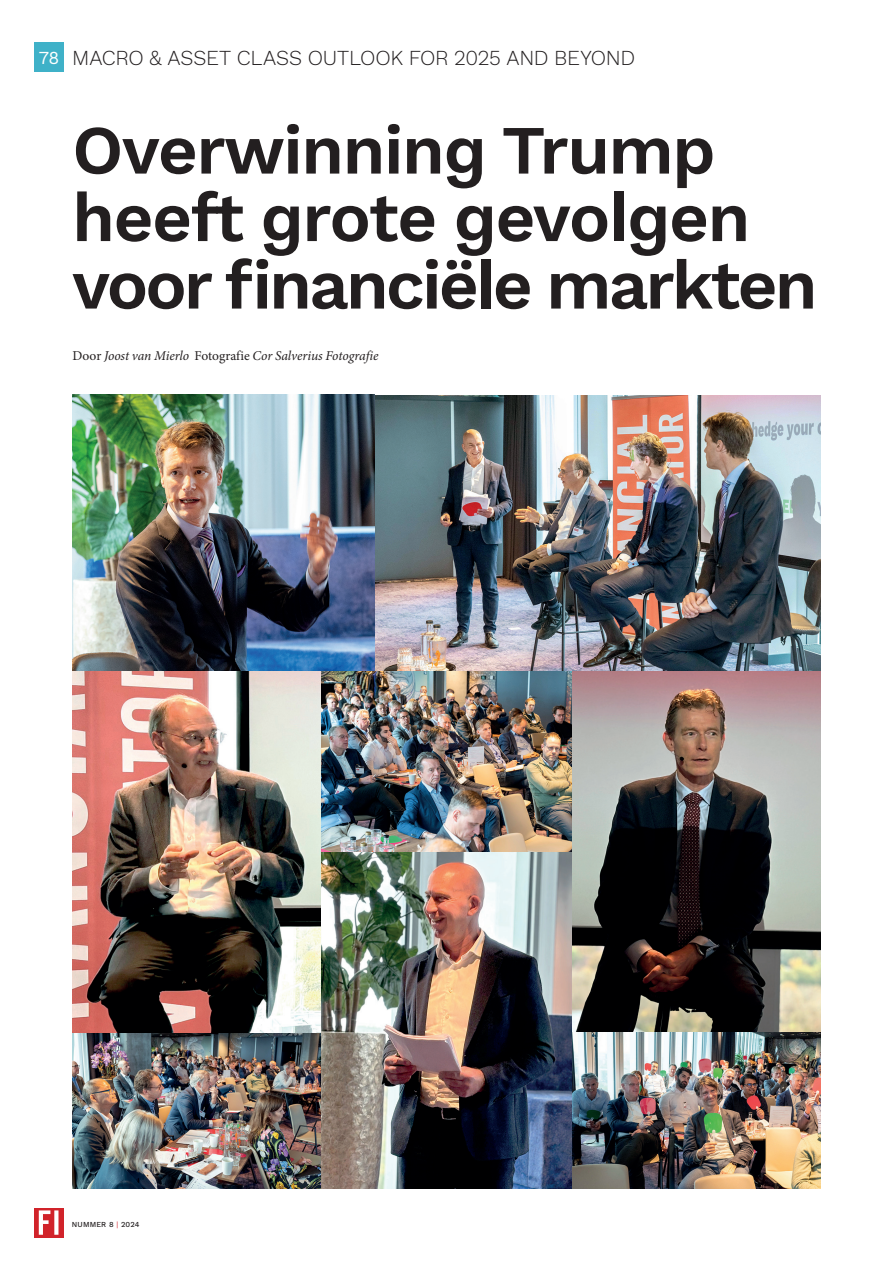
<style>
.page{position:relative;width:893px;height:1263px;background:#fff}
.page>*{position:absolute;margin:0;border:0;box-sizing:border-box;transform-origin:0 0}
.t1{font:600 69px/67.5px "Work Sans";letter-spacing:-.025em;color:#231f20}
.t2{font:300 21px "Work Sans";letter-spacing:-.015em;color:#231f20}
.t3{font:italic 13.5px "Minion Pro";letter-spacing:-.005em;color:#231f20}
.t4{font:500 7.5px "Work Sans";letter-spacing:.02em;color:#231f20}
.s1{font-weight:400;font-size:18px;color:#fff}
.s2{font-style:normal}
.s3{font-weight:400;color:#d1232a}
</style>
<div class="page">
<div style="left:34px;top:43px;width:30px;height:29px;background:#3fb1c8"></div>
<svg style="left:34px;top:1208px;width:30px;height:29px"></svg>
<svg style="left:39px;top:1210px;width:19px;height:25px"></svg>
<img style="left:72px;top:671px;width:249px;height:517px">
<img style="left:572px;top:671px;width:249px;height:517px">
<img style="left:321px;top:671px;width:251px;height:517px">
<img style="left:374px;top:395px;width:447px;height:275px">
<img style="left:72px;top:395px;width:302px;height:276px">
<p class="t2" style="left:38px;top:42px;width:598px"><span class="s1">78</span> MACRO &amp; ASSET CLASS OUTLOOK FOR 2025 AND BEYOND</p>
<p class="t1" style="left:72px;top:113px;width:747px">Overwinning Trump heeft grote gevolgen voor financiële markten</p>
<p class="t3" style="left:73px;top:347px;width:307px"><span class="s2">Door</span> Joost van Mierlo <span class="s2">Fotografie</span> Cor Salverius Fotografie</p>
<p class="t4" style="left:72px;top:1219px;width:69px">NUMMER 8 <span class="s3">|</span> 2024</p>
</div>
